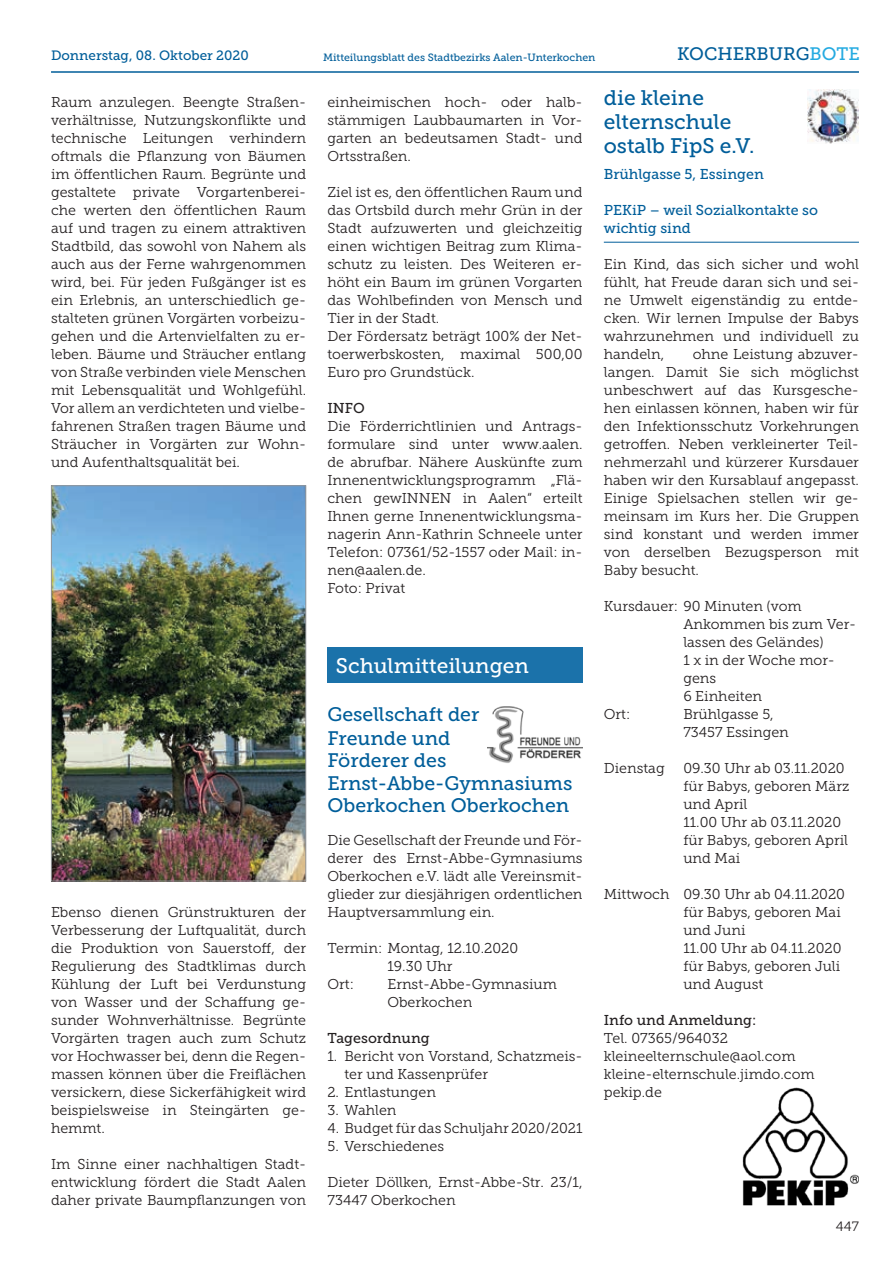
<style>
.page{position:relative;width:893px;height:1263px;background:#fff}
.page>*{position:absolute;margin:0;border:0;box-sizing:border-box;transform-origin:0 0}
.t1{font:21px/24px "Museo Slab 500";color:#005e9a}
.t2{font:21px "Museo Slab 500";color:#fff}
.t3{font:19.5px/23px "Museo Slab 500";color:#005e9a}
.t4{font:18px "Museo Slab 500";color:#005e9a}
.t5{font:14.25px/18px "Museo Slab 300";color:#231f20}
.t6{font:14.25px/18px "Museo Slab 500";color:#005e9a}
.t7{font:14.25px "Museo Slab 500";color:#231f20}
.t8{font:13.5px "Museo Slab 500";color:#005e9a}
.t9{font:13.5px "Museo Slab 300";color:#231f20}
.t10{font:10.5px "Museo Slab 500";color:#005e9a}
.s1{color:#24aae1}
</style>
<div class="page">
<hr style="left:51px;top:71px;width:808px;height:2px;background:#005e9a">
<hr style="left:604px;top:242px;width:255px;height:1px;background:#005e9a">
<img style="left:53px;top:487px;width:251px;height:392px">
<div style="left:51px;top:485px;width:255px;height:396px;border:1px solid #939598"></div>
<div style="left:327px;top:647px;width:256px;height:36px;background:#1b72aa"></div>
<img style="left:488px;top:706px;width:95px;height:57px">
<img style="left:808px;top:89px;width:51px;height:54px">
<img style="left:742px;top:1087px;width:117px;height:118px">
<p class="t8" style="left:51px;top:48px;width:199px">Donnerstag, 08. Oktober 2020</p>
<p class="t10" style="left:323px;top:51px;width:274px">Mitteilungsblatt des Stadtbezirks Aalen-Unterkochen</p>
<p class="t4" style="left:677px;top:44px;width:184px">KOCHERBURG<span class="s1">BOTE</span></p>
<p class="t5" style="left:51px;top:93px;width:257px;text-align:justify">Raum anzulegen. Beengte Straßen&shy;verhältnisse, Nutzungskonflikte und technische Leitungen verhindern oftmals die Pflanzung von Bäumen im öffentlichen Raum. Begrünte und gestaltete private Vorgartenberei&shy;che werten den öffentlichen Raum auf und tragen zu einem attraktiven Stadtbild, das sowohl von Nahem als auch aus der Ferne wahrgenommen wird, bei. Für jeden Fußgänger ist es ein Erlebnis, an unterschiedlich ge&shy;stalteten grünen Vorgärten vorbeizu&shy;gehen und die Artenvielfalten zu er&shy;leben. Bäume und Sträucher entlang von Straße verbinden viele Menschen mit Lebensqualität und Wohlgefühl.<br>Vor allem an verdichteten und vielbe&shy;fahrenen Straßen tragen Bäume und Sträucher in Vorgärten zur Wohn&shy;und Aufenthaltsqualität bei.</p>
<p class="t5" style="left:51px;top:903px;width:257px;text-align:justify">Ebenso dienen Grünstrukturen der Verbesserung der Luftqualität, durch die Produktion von Sauerstoff, der Regulierung des Stadtklimas durch Kühlung der Luft bei Verdunstung von Wasser und der Schaffung ge&shy;sunder Wohnverhältnisse. Begrünte Vorgärten tragen auch zum Schutz vor Hochwasser bei, denn die Regen&shy;massen können über die Freiflächen versickern, diese Sickerfähigkeit wird beispielsweise in Steingärten ge&shy;hemmt.</p>
<p class="t5" style="left:51px;top:1155px;width:257px;text-align:justify">Im Sinne einer nachhaltigen Stadt&shy;entwicklung fördert die Stadt Aalen daher private Baumpflanzungen von</p>
<p class="t5" style="left:327px;top:93px;width:257px;text-align:justify">einheimischen hoch- oder halb&shy;stämmigen Laubbaumarten in Vor&shy;garten an bedeutsamen Stadt- und Ortsstraßen.</p>
<p class="t5" style="left:327px;top:183px;width:257px">Ziel ist es, den öffentlichen Raum und das Ortsbild durch mehr Grün in der<br>Stadt aufzuwerten und gleichzeitig einen wichtigen Beitrag zum Klima&shy;schutz zu leisten. Des Weiteren er&shy;höht ein Baum im grünen Vorgarten das Wohlbefinden von Mensch und<br>Tier in der Stadt.<br>Der Fördersatz beträgt 100% der Net&shy;toerwerbskosten, maximal 500,00<br>Euro pro Grundstück.</p>
<p class="t7" style="left:327px;top:400px;width:39px">INFO</p>
<p class="t5" style="left:327px;top:417px;width:257px">Die Förderrichtlinien und Antrags&shy;formulare sind unter www.aalen. de abrufbar. Nähere Auskünfte zum<br>Innenentwicklungsprogramm „Flä&shy;chen gewINNEN in Aalen“ erteilt<br>Ihnen gerne Innenentwicklungsma&shy;nagerin Ann-Kathrin Schneele unter<br>Telefon: 07361/52-1557 oder Mail: in&shy;nen@aalen.de.<br>Foto: Privat</p>
<h1 class="t2" style="left:336px;top:654px;width:195px">Schulmitteilungen</h1>
<h2 class="t3" style="left:327px;top:702px;width:246px">Gesellschaft der<br>Freunde und<br>Förderer des<br>Ernst-Abbe-Gymnasiums<br>Oberkochen Oberkochen</h2>
<p class="t5" style="left:327px;top:831px;width:257px;text-align:justify">Die Gesellschaft der Freunde und För&shy;derer des Ernst-Abbe-Gymnasiums Oberkochen e.V. lädt alle Vereinsmit&shy;glieder zur diesjährigen ordentlichen Hauptversammlung ein.</p>
<p class="t5" style="left:327px;top:939px;width:192px">Termin: Montag, 12.10.2020</p>
<p class="t5" style="left:387px;top:957px;width:66px">19.30 Uhr</p>
<p class="t5" style="left:327px;top:975px;width:28px">Ort:</p>
<p class="t5" style="left:387px;top:975px;width:171px">Ernst-Abbe-Gymnasium<br>Oberkochen</p>
<p class="t7" style="left:327px;top:1030px;width:104px">Tagesordnung</p>
<p class="t5" style="left:344px;top:1047px;width:240px;text-indent:-17px">1. Bericht von Vorstand, Schatzmeis&shy;ter und Kassenprüfer</p>
<p class="t5" style="left:327px;top:1083px;width:110px">2. Entlastungen</p>
<p class="t5" style="left:327px;top:1101px;width:71px">3. Wahlen</p>
<p class="t5" style="left:327px;top:1119px;width:257px">4. Budget für das Schuljahr 2020/2021</p>
<p class="t5" style="left:327px;top:1137px;width:118px">5. Verschiedenes</p>
<p class="t5" style="left:327px;top:1173px;width:257px">Dieter Döllken, Ernst-Abbe-Str. 23/1,<br>73447 Oberkochen</p>
<h1 class="t1" style="left:604px;top:86px;width:152px">die kleine elternschule ostalb FipS e.V.</h1>
<p class="t6" style="left:604px;top:165px;width:162px">Brühlgasse 5, Essingen</p>
<p class="t6" style="left:604px;top:201px;width:216px">PEKiP – weil Sozialkontakte so wichtig sind</p>
<p class="t5" style="left:604px;top:255px;width:257px;text-align:justify">Ein Kind, das sich sicher und wohl fühlt, hat Freude daran sich und sei&shy;ne Umwelt eigenständig zu entde&shy;cken. Wir lernen Impulse der Babys wahrzunehmen und individuell zu handeln,</p>
<p class="t5" style="left:604px;top:345px;width:257px;text-align:justify;text-indent:89px">ohne Leistung abzuver&shy;langen. Damit Sie sich möglichst unbeschwert auf das Kursgesche&shy;hen einlassen können, haben wir für den Infektionsschutz Vorkehrungen getroffen. Neben verkleinerter Teil&shy;nehmerzahl und kürzerer Kursdauer haben wir den Kursablauf angepasst.<br>Einige Spielsachen stellen wir ge&shy;meinsam im Kurs her. Die Gruppen sind konstant und werden immer von derselben Bezugsperson mit Baby besucht.</p>
<p class="t5" style="left:604px;top:597px;width:199px">Kursdauer: 90 Minuten (vom</p>
<p class="t5" style="left:683px;top:615px;width:174px">Ankommen bis zum Ver-</p>
<p class="t5" style="left:683px;top:633px;width:142px">lassen des Geländes)</p>
<p class="t5" style="left:683px;top:651px;width:153px">1 x in der Woche mor-</p>
<p class="t5" style="left:683px;top:669px;width:34px">gens</p>
<p class="t5" style="left:683px;top:687px;width:80px">6 Einheiten</p>
<p class="t5" style="left:604px;top:705px;width:28px">Ort:</p>
<p class="t5" style="left:683px;top:705px;width:107px">Brühlgasse 5,<br>73457 Essingen</p>
<p class="t5" style="left:604px;top:759px;width:62px">Dienstag</p>
<p class="t5" style="left:683px;top:759px;width:168px">09.30 Uhr ab 03.11.2020 für Babys, geboren März und April<br>11.00 Uhr ab 03.11.2020 für Babys, geboren April und Mai</p>
<p class="t5" style="left:683px;top:885px;width:163px;text-indent:-80px">Mittwoch 09.30 Uhr ab 04.11.2020 für Babys, geboren Mai und Juni<br>11.00 Uhr ab 04.11.2020 für Babys, geboren Juli und August</p>
<p class="t7" style="left:604px;top:1012px;width:154px">Info und Anmeldung:</p>
<p class="t5" style="left:604px;top:1029px;width:212px">Tel. 07365/964032 kleineelternschule@aol.com kleine-elternschule.jimdo.com pekip.de</p>
<p class="t9" style="left:836px;top:1218px;width:25px">447</p>
</div>
